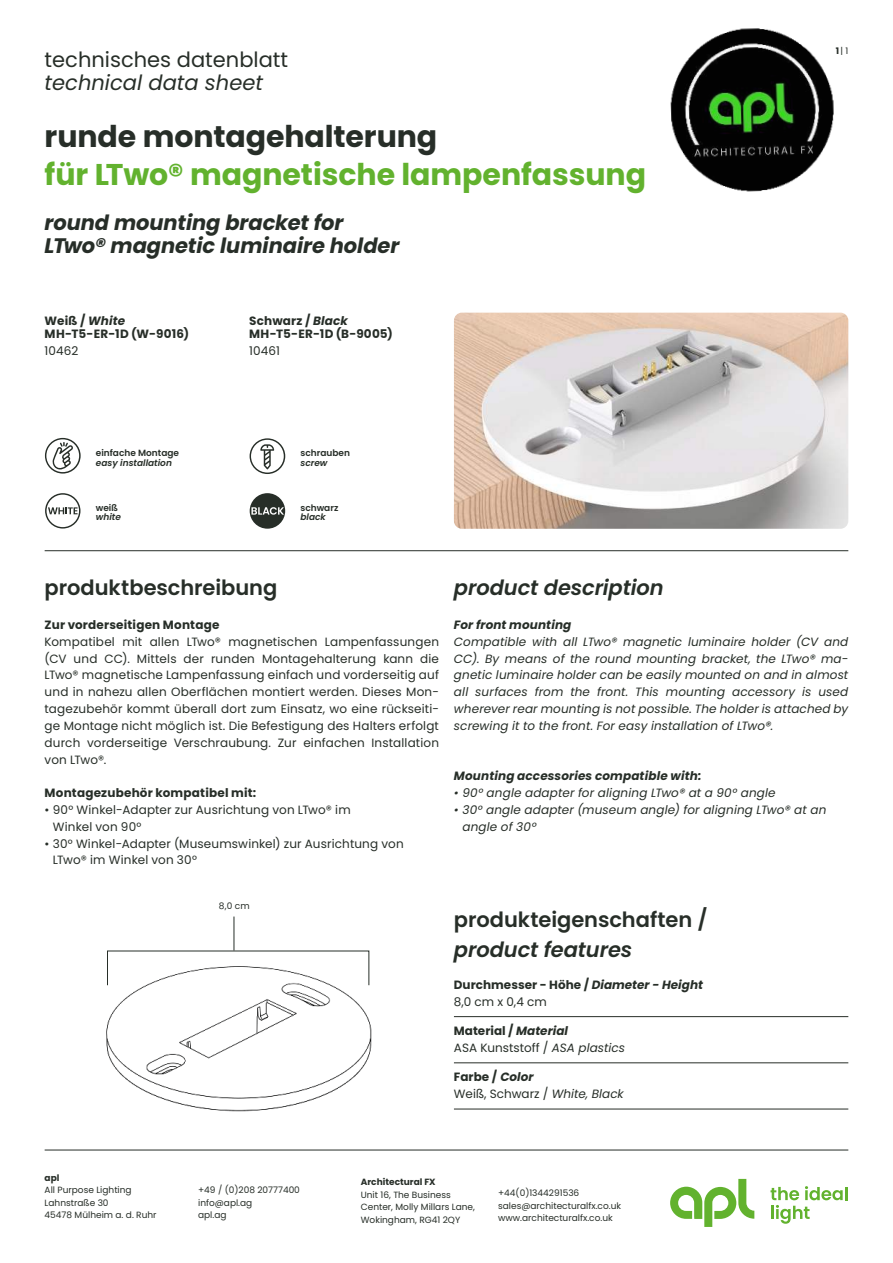
<style>
.page{position:relative;width:893px;height:1263px;background:#fff}
.page>*{position:absolute;margin:0;border:0;box-sizing:border-box;transform-origin:0 0}
.t1{font:700 30px "Poppins";letter-spacing:-.005em;color:#62b22e}
.t2{font:700 30px "Poppins";letter-spacing:-.005em;color:#272e28}
.t3{font:italic 700 21px/23.1px "Poppins";letter-spacing:-.005em;color:#272e28}
.t4{font:600 21px "Poppins";letter-spacing:-.005em;color:#272e28}
.t5{font:italic 600 21px "Poppins";letter-spacing:-.005em;color:#272e28}
.t6{font:21px "Poppins";color:#272e28}
.t7{font:italic 21px "Poppins";color:#272e28}
.t8{font:12px/16.8px "Poppins";letter-spacing:.01em;color:#272e28}
.t9{font:italic 12px/16.8px "Poppins";letter-spacing:.01em;color:#272e28;text-align:justify}
.t10{font:700 12px/13.2px "Poppins";letter-spacing:.015em;color:#272e28}
.t11{font:italic 700 12px "Poppins";letter-spacing:.01em;color:#272e28}
.t12{font:9px/12.6px "Poppins";color:#272e28}
.t13{font:9px/12.6px "Poppins";color:#272e28}
.t14{font:600 9px "Poppins";color:#272e28}
.t15{font:italic 600 9px "Poppins";color:#272e28}
.t16{font:700 9px "Poppins";color:#272e28}
.t17{font:700 9px "Poppins";color:#272e28}
.s1{font-style:italic}
.s2{font-weight:700}
.s3{font-weight:400}
.s4{font-weight:700;font-style:italic}
</style>
<div class="page">
<svg style="left:670px;top:1179px;width:84px;height:48px"></svg>
<svg style="left:770px;top:1186px;width:77px;height:38px"></svg>
<hr style="left:45px;top:1150px;width:803px;height:1px;background:#272e28">
<hr style="left:45px;top:550px;width:803px;height:1px;background:#272e28">
<img style="left:106px;top:960px;width:266px;height:152px">
<img style="left:454px;top:313px;width:394px;height:216px">
<hr style="left:234px;top:916px;width:1px;height:34px;background:#272e28">
<svg style="left:45px;top:438px;width:36px;height:36px"></svg>
<svg style="left:250px;top:438px;width:35px;height:36px"></svg>
<svg style="left:45px;top:493px;width:35px;height:35px"></svg>
<svg style="left:250px;top:493px;width:35px;height:36px"></svg>
<hr style="left:454px;top:1016px;width:394px;height:1px;background:#272e28">
<hr style="left:454px;top:1062px;width:394px;height:1px;background:#272e28">
<hr style="left:454px;top:1109px;width:394px;height:1px;background:#272e28">
<img style="left:670px;top:28px;width:164px;height:164px">
<h2 class="t6" style="left:45px;top:47px;width:245px">technisches datenblatt</h2>
<h2 class="t7" style="left:45px;top:70px;width:220px">technical data sheet</h2>
<h1 class="t2" style="left:45px;top:118px;width:394px">runde montagehalterung</h1>
<h1 class="t1" style="left:45px;top:156px;width:603px">für LTwo® magnetische lampenfassung</h1>
<h2 class="t3" style="left:45px;top:213px;width:356px">round mounting bracket for<br>LTwo® magnetic luminaire holder</h2>
<p class="t10" style="left:45px;top:315px;width:146px">Weiß / <span class="s1">White<br></span>MH-T5-ER-1D (W-9016)</p>
<p class="t8" style="left:45px;top:343px;width:35px">10462</p>
<p class="t10" style="left:249px;top:315px;width:145px">Schwarz / <span class="s1">Black<br></span>MH-T5-ER-1D (B-9005)</p>
<p class="t8" style="left:249px;top:343px;width:32px">10461</p>
<p class="t14" style="left:96px;top:447px;width:85px">einfache Montage</p>
<p class="t15" style="left:96px;top:458px;width:78px">easy installation</p>
<p class="t14" style="left:300px;top:447px;width:51px">schrauben</p>
<p class="t15" style="left:300px;top:459px;width:29px">screw</p>
<p class="t14" style="left:96px;top:502px;width:24px">weiß</p>
<p class="t15" style="left:96px;top:513px;width:27px">white</p>
<p class="t14" style="left:300px;top:502px;width:39px">schwarz</p>
<p class="t15" style="left:300px;top:513px;width:27px">black</p>
<p class="t13" style="left:836px;top:45px;width:14px"><span class="s2">1</span>| 1</p>
<h2 class="t4" style="left:45px;top:576px;width:234px">produktbeschreibung</h2>
<p class="t10" style="left:45px;top:618px;width:176px">Zur vorderseitigen Montage</p>
<p class="t8" style="left:45px;top:633px;width:396px;text-align:justify">Kompatibel mit allen LTwo® magnetischen Lampenfassungen (CV und CC). Mittels der runden Montagehalterung kann die LTwo® magnetische Lampenfassung einfach und vorderseitig auf und in nahezu allen Oberflächen montiert werden. Dieses Mon&shy;tagezubehör kommt überall dort zum Einsatz, wo eine rückseiti&shy;ge Montage nicht möglich ist. Die Befestigung des Halters erfolgt durch vorderseitige Verschraubung. Zur einfachen Installation von LTwo®.</p>
<p class="t10" style="left:45px;top:786px;width:213px">Montagezubehör kompatibel mit:</p>
<p class="t8" style="left:53px;top:801px;width:299px;text-indent:-8px">• 90° Winkel-Adapter zur Ausrichtung von LTwo® im<br>Winkel von 90°</p>
<p class="t8" style="left:53px;top:835px;width:352px;text-indent:-8px">• 30° Winkel-Adapter (Museumswinkel) zur Ausrichtung von<br>LTwo® im Winkel von 30°</p>
<h2 class="t5" style="left:454px;top:579px;width:211px">product description</h2>
<p class="t11" style="left:454px;top:619px;width:119px">For front mounting</p>
<p class="t9" style="left:454px;top:633px;width:396px">Compatible with all LTwo® magnetic luminaire holder (CV and CC). By means of the round mounting bracket, the LTwo® ma&shy;gnetic luminaire holder can be easily mounted on and in almost all surfaces from the front. This mounting accessory is used wherever rear mounting is not possible. The holder is attached by screwing it to the front. For easy installation of LTwo®.</p>
<p class="t11" style="left:454px;top:771px;width:249px">Mounting accessories compatible with:</p>
<p class="t9" style="left:454px;top:785px;width:323px">• 90° angle adapter for aligning LTwo® at a 90° angle</p>
<p class="t9" style="left:462px;top:801px;width:365px;text-indent:-9px">• 30° angle adapter (museum angle) for aligning LTwo® at an angle of 30°</p>
<p class="t13" style="left:219px;top:899px;width:32px">8,0 cm</p>
<h2 class="t4" style="left:454px;top:907px;width:255px">produkteigenschaften /</h2>
<h2 class="t5" style="left:454px;top:940px;width:180px">product features</h2>
<p class="t10" style="left:454px;top:976px;width:251px;line-height:16.8px">Durchmesser - Höhe / <span class="s1">Diameter - Height<br></span><span class="s3">8,0 cm x 0,4 cm</span></p>
<p class="t8" style="left:454px;top:1022px;width:172px"><span class="s2">Material /</span> <span class="s4">Material<br></span>ASA Kunststoff / <span class="s1">ASA plastics</span></p>
<p class="t8" style="left:454px;top:1069px;width:171px"><span class="s2">Farbe /</span> <span class="s4">Color<br></span>Weiß, Schwarz / <span class="s1">White, Black</span></p>
<p class="t17" style="left:45px;top:1172px;width:16px">apl</p>
<p class="t13" style="left:45px;top:1184px;width:114px">All Purpose Lighting<br>Lahnstraße 30<br>45478 Mülheim a. d. Ruhr</p>
<p class="t13" style="left:198px;top:1184px;width:103px">+49 / (0)208 20777400 info@apl.ag<br>apl.ag</p>
<p class="t16" style="left:361px;top:1177px;width:76px">Architectural FX</p>
<p class="t12" style="left:361px;top:1188px;width:116px">Unit 16, The Business<br>Center, Molly Millars Lane,<br>Wokingham, RG41 2QY</p>
<p class="t12" style="left:498px;top:1187px;width:124px">+44(0)1344291536 sales@architecturalfx.co.uk www.architecturalfx.co.uk</p>
</div>
